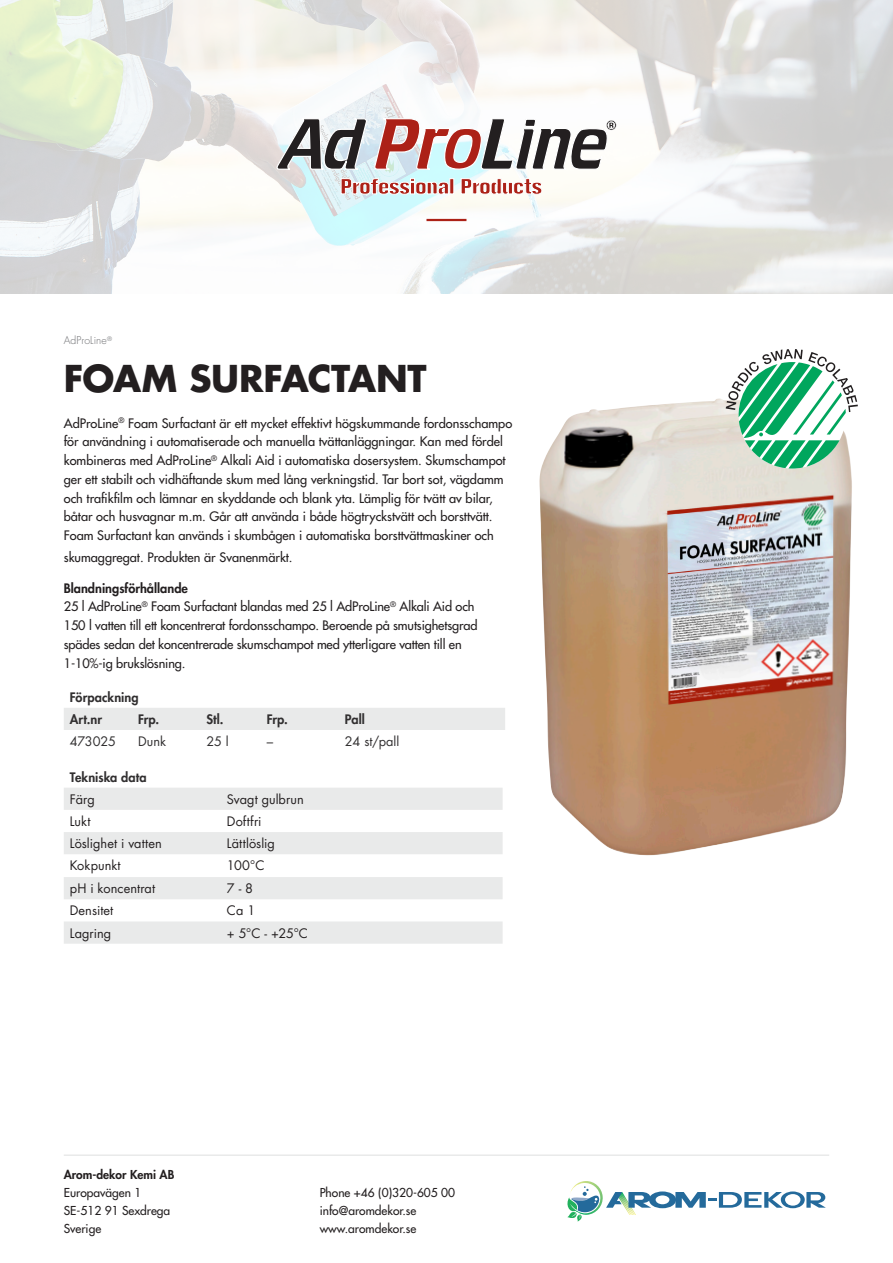
<style>
.page{position:relative;width:893px;height:1263px;background:#fff}
.page>*{position:absolute;margin:0;border:0;box-sizing:border-box;transform-origin:0 0}
.Produktrubrik{font:700 36px "Futura LT";letter-spacing:-.01em;color:#231f20}
.t1{font:500 12.75px/18.8px "Futura Std";color:#231f20}
.Brödtext{font:12.75px "Futura LT";letter-spacing:.005em;color:#231f20}
.Brödtext-2{font:800 12.75px "Futura LT";letter-spacing:.005em;color:#312f30}
.Brödtext-3{font:12.75px "Futura LT";color:#312f30}
.t2{font:800 12.75px "Futura LT";color:#231f20}
.t3{font:500 12px "Futura Std";color:#231f20}
.t4{font:800 12px "Futura Std";color:#231f20}
.Produktområde{font:300 10.5px "Futura LT";letter-spacing:.01em;color:#6c6d70}
</style>
<div class="page">
<img style="left:539px;top:399px;width:308px;height:456px">
<div style="left:64px;top:708px;width:441px;height:22px;background:#e9eaea"></div>
<svg style="left:64px;top:788px;width:439px;height:156px;fill:#e9eaea"></svg>
<svg style="left:0;top:0;width:893px;height:294px"></svg>
<svg style="left:341px;top:178px;width:108px;height:16px"></svg>
<svg style="left:449px;top:178px;width:5px;height:16px"></svg>
<svg style="left:461px;top:178px;width:81px;height:16px"></svg>
<svg style="left:276px;top:118px;width:340px;height:54px"></svg>
<hr style="left:426px;top:219px;width:40px;height:2px;background:#ac2117">
<hr style="left:64px;top:1154px;width:765px;height:2px;background:#e9eaea">
<svg style="left:567px;top:1181px;width:259px;height:40px"></svg>
<svg style="left:726px;top:349px;width:132px;height:119px"></svg>
<p class="Produktområde" style="left:64px;top:334px;width:50px">AdProLine<sup>®</sup></p>
<p class="Produktrubrik" style="left:64px;top:354px;width:364px">FOAM SURFACTANT</p>
<p class="t1" style="left:64px;top:414px;width:450px">AdProLine<sup>®</sup> Foam Surfactant är ett mycket effektivt högskummande fordonsschampo för användning i automatiserade och manuella tvättanläggningar. Kan med fördel kombineras med AdProLine<sup>®</sup> Alkali Aid i automatiska dosersystem. Skumschampot ger ett stabilt och vidhäftande skum med lång verkningstid. Tar bort sot, vägdamm och trafikfilm och lämnar en skyddande och blank yta. Lämplig för tvätt av bilar, båtar och husvagnar m.m. Går att använda i både högtryckstvätt och borsttvätt.<br>Foam Surfactant kan används i skumbågen i automatiska borsttvättmaskiner och</p>
<p class="t1" style="left:64px;top:548px;width:230px">skumaggregat. Produkten är Svanenmärkt.</p>
<p class="t2" style="left:64px;top:579px;width:126px">Blandningsförhållande</p>
<p class="t1" style="left:64px;top:597px;width:412px">25 l AdProLine<sup>®</sup> Foam Surfactant blandas med 25 l AdProLine<sup>®</sup> Alkali Aid och</p>
<p class="t1" style="left:64px;top:616px;width:415px">150 l vatten till ett koncentrerat fordonsschampo. Beroende på smutsighetsgrad spädes sedan det koncentrerade skumschampot med ytterligare vatten till en<br>1-10%-ig brukslösning.</p>
<p class="Brödtext-2" style="left:70px;top:688px;width:70px">Förpackning</p>
<p class="Brödtext-2" style="left:70px;top:711px;width:34px">Art.nr</p>
<p class="Brödtext-2" style="left:138px;top:711px;width:23px">Frp.</p>
<p class="Brödtext-2" style="left:206px;top:711px;width:19px">Stl.</p>
<p class="Brödtext-2" style="left:267px;top:711px;width:23px">Frp.</p>
<p class="Brödtext-2" style="left:345px;top:711px;width:21px">Pall</p>
<p class="Brödtext-3" style="left:70px;top:733px;width:48px">473025</p>
<p class="Brödtext-3" style="left:138px;top:733px;width:30px">Dunk</p>
<p class="Brödtext-3" style="left:206px;top:733px;width:24px">25 l</p>
<p class="Brödtext-3" style="left:267px;top:733px;width:8px">–</p>
<p class="Brödtext-3" style="left:345px;top:733px;width:56px">24 st/pall</p>
<p class="Brödtext-2" style="left:70px;top:768px;width:78px">Tekniska data</p>
<p class="Brödtext" style="left:70px;top:791px;width:26px">Färg</p>
<p class="Brödtext" style="left:227px;top:791px;width:78px">Svagt gulbrun</p>
<p class="Brödtext" style="left:70px;top:813px;width:22px">Lukt</p>
<p class="Brödtext" style="left:227px;top:813px;width:36px">Doftfri</p>
<p class="Brödtext" style="left:70px;top:835px;width:94px">Löslighet i vatten</p>
<p class="Brödtext" style="left:227px;top:835px;width:50px">Lättlöslig</p>
<p class="Brödtext" style="left:70px;top:858px;width:52px">Kokpunkt</p>
<p class="Brödtext" style="left:227px;top:858px;width:39px">100°C</p>
<p class="Brödtext" style="left:70px;top:880px;width:87px">pH i koncentrat</p>
<p class="Brödtext" style="left:227px;top:880px;width:28px">7 - 8</p>
<p class="Brödtext" style="left:70px;top:903px;width:45px">Densitet</p>
<p class="Brödtext" style="left:227px;top:903px;width:30px">Ca 1</p>
<p class="Brödtext" style="left:70px;top:925px;width:43px">Lagring</p>
<p class="Brödtext" style="left:227px;top:925px;width:83px">+ 5°C - +25°C</p>
<p class="t4" style="left:64px;top:1167px;width:112px">Arom-dekor Kemi AB</p>
<p class="t3" style="left:64px;top:1185px;width:79px">Europavägen 1</p>
<p class="t3" style="left:64px;top:1203px;width:108px">SE-512 91 Sexdrega</p>
<p class="t3" style="left:64px;top:1221px;width:39px">Sverige</p>
<p class="t3" style="left:320px;top:1185px;width:137px">Phone +46 (0)320-605 00</p>
<p class="t3" style="left:320px;top:1203px;width:98px">info@aromdekor.se</p>
<p class="t3" style="left:320px;top:1221px;width:98px">www.aromdekor.se</p>
</div>
